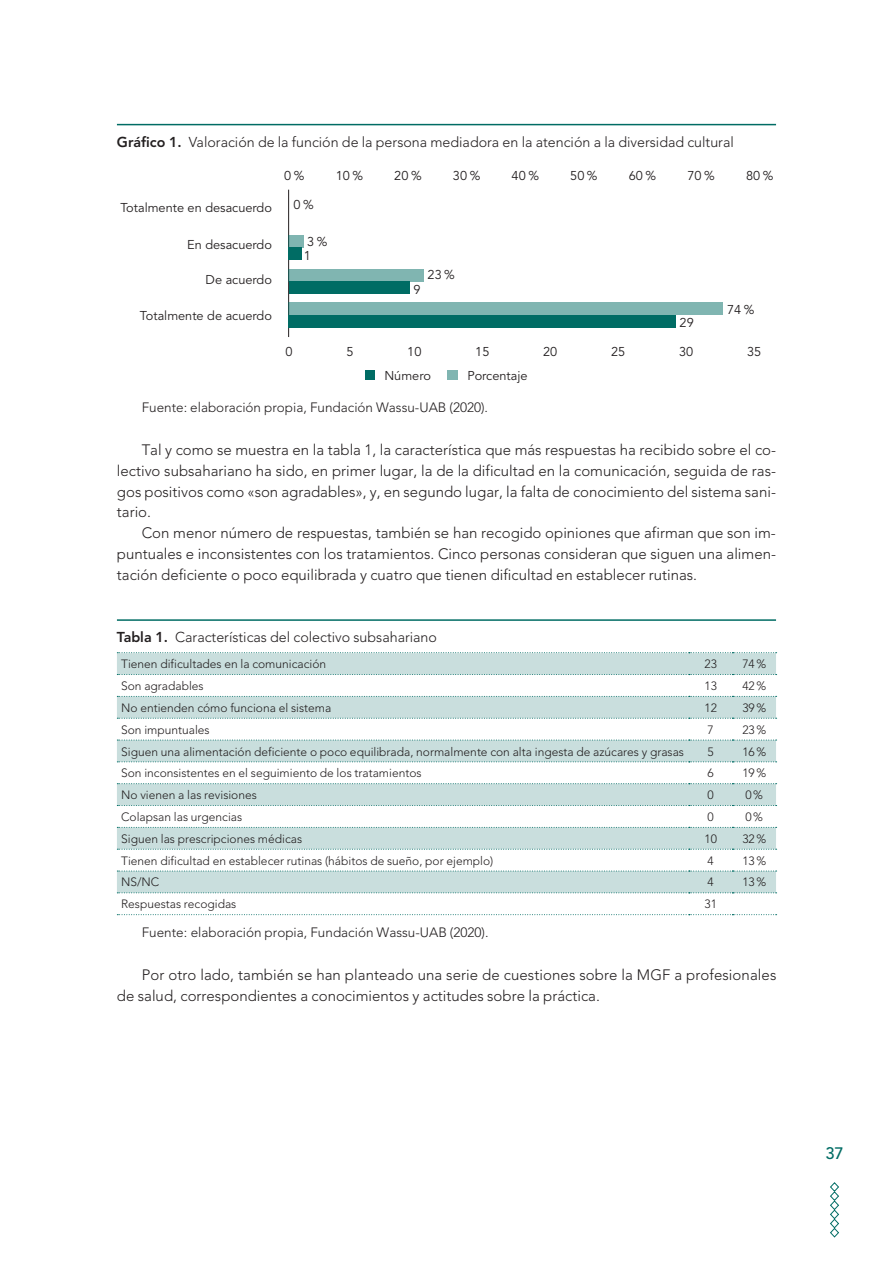
<style>
.page{position:relative;width:893px;height:1263px;background:#fff}
.page>*{position:absolute;margin:0;border:0;box-sizing:border-box;transform-origin:0 0}
.t1{font:500 16.5px "Avenir LT Std";color:#006c64}
.t2{font:300 15px/20.9px "Avenir LT Std";color:#231f20;text-align:justify}
.t3{font:300 14.25px "Avenir LT Std";color:#231f20}
.t4{font:300 13.5px "Avenir LT Std";color:#231f20}
.t5{font:12.75px "Avenir LT Std";color:#231f20}
.t6{font:300 12px "Avenir LT Std";color:#231f20}
.s1{font-weight:800}
</style>
<div class="page">
<svg style="left:830px;top:1182px;width:9px;height:56px"></svg>
<hr style="left:117px;top:124px;width:659px;height:1px;background:#006c64">
<hr style="left:117px;top:619px;width:659px;height:2px;background:#006c64">
<hr style="left:288px;top:190px;width:1px;height:147px;background:#231f20">
<div style="left:289px;top:248px;width:13px;height:12px;background:#006c64"></div>
<div style="left:289px;top:235px;width:15px;height:13px;background:#80b5b1"></div>
<div style="left:365px;top:370px;width:10px;height:10px;background:#006c64"></div>
<div style="left:447px;top:370px;width:10px;height:10px;background:#80b5b1"></div>
<div style="left:289px;top:282px;width:120px;height:12px;background:#006c64"></div>
<div style="left:289px;top:269px;width:135px;height:13px;background:#80b5b1"></div>
<div style="left:289px;top:315px;width:387px;height:13px;background:#006c64"></div>
<div style="left:289px;top:303px;width:434px;height:12px;background:#80b5b1"></div>
<svg style="left:117px;top:653px;width:659px;height:239px;fill:#c9dedd"></svg>
<svg style="left:117px;top:652px;width:660px;height:1px"></svg>
<svg style="left:117px;top:674px;width:660px;height:1px"></svg>
<svg style="left:117px;top:696px;width:660px;height:1px"></svg>
<svg style="left:117px;top:761px;width:660px;height:1px"></svg>
<svg style="left:117px;top:783px;width:660px;height:1px"></svg>
<svg style="left:117px;top:718px;width:660px;height:1px"></svg>
<svg style="left:117px;top:740px;width:660px;height:1px"></svg>
<svg style="left:117px;top:805px;width:660px;height:1px"></svg>
<svg style="left:117px;top:827px;width:660px;height:1px"></svg>
<svg style="left:117px;top:892px;width:660px;height:1px"></svg>
<svg style="left:117px;top:914px;width:660px;height:1px"></svg>
<svg style="left:117px;top:849px;width:660px;height:1px"></svg>
<svg style="left:117px;top:871px;width:660px;height:1px"></svg>
<p class="t3" style="left:117px;top:133px;width:618px"><span class="s1">Gráfico 1.</span> Valoración de la función de la persona mediadora en la atención a la diversidad cultural</p>
<p class="t5" style="left:284px;top:168px;width:22px">0 %</p>
<p class="t5" style="left:336px;top:168px;width:29px">10 %</p>
<p class="t5" style="left:394px;top:168px;width:29px">20 %</p>
<p class="t5" style="left:453px;top:168px;width:29px">30 %</p>
<p class="t5" style="left:512px;top:168px;width:29px">40 %</p>
<p class="t5" style="left:570px;top:168px;width:29px">50 %</p>
<p class="t5" style="left:629px;top:168px;width:29px">60 %</p>
<p class="t5" style="left:687px;top:168px;width:29px">70 %</p>
<p class="t5" style="left:746px;top:168px;width:29px">80 %</p>
<p class="t5" style="left:120px;top:200px;width:153px">Totalmente en desacuerdo</p>
<p class="t5" style="left:187px;top:237px;width:86px">En desacuerdo</p>
<p class="t5" style="left:293px;top:197px;width:22px">0 %</p>
<p class="t5" style="left:307px;top:234px;width:22px">3 %</p>
<p class="t5" style="left:304px;top:249px;width:9px">1</p>
<p class="t5" style="left:206px;top:272px;width:68px">De acuerdo</p>
<p class="t5" style="left:413px;top:282px;width:9px">9</p>
<p class="t5" style="left:428px;top:268px;width:29px">23 %</p>
<p class="t5" style="left:140px;top:308px;width:134px">Totalmente de acuerdo</p>
<p class="t5" style="left:680px;top:315px;width:16px">29</p>
<p class="t5" style="left:727px;top:302px;width:29px">74 %</p>
<p class="t5" style="left:286px;top:344px;width:9px">0</p>
<p class="t5" style="left:346px;top:344px;width:9px">5</p>
<p class="t5" style="left:407px;top:344px;width:16px">10</p>
<p class="t5" style="left:475px;top:344px;width:16px">15</p>
<p class="t5" style="left:543px;top:344px;width:16px">20</p>
<p class="t5" style="left:611px;top:344px;width:16px">25</p>
<p class="t5" style="left:679px;top:344px;width:16px">30</p>
<p class="t5" style="left:747px;top:344px;width:16px">35</p>
<p class="t5" style="left:384px;top:368px;width:48px">Número</p>
<p class="t5" style="left:467px;top:368px;width:62px">Porcentaje</p>
<p class="t4" style="left:142px;top:399px;width:348px">Fuente: elaboración propia, Fundación Wassu-UAB (2020).</p>
<p class="t2" style="left:117px;top:439px;width:661px;text-indent:25px">Tal y como se muestra en la tabla 1, la característica que más respuestas ha recibido sobre el co&shy;lectivo subsahariano ha sido, en primer lugar, la de la dificultad en la comunicación, seguida de ras&shy;gos positivos como «son agradables», y, en segundo lugar, la falta de conocimiento del sistema sani&shy;tario.</p>
<p class="t2" style="left:117px;top:523px;width:661px;text-indent:25px">Con menor número de respuestas, también se han recogido opiniones que afirman que son im&shy;puntuales e inconsistentes con los tratamientos. Cinco personas consideran que siguen una alimen&shy;tación deficiente o poco equilibrada y cuatro que tienen dificultad en establecer rutinas.</p>
<p class="t3" style="left:117px;top:629px;width:322px"><span class="s1">Tabla 1.</span> Características del colectivo subsahariano</p>
<p class="t6" style="left:121px;top:657px;width:207px">Tienen dificultades en la comunicación</p>
<p class="t6" style="left:704px;top:657px;width:14px">23</p>
<p class="t6" style="left:742px;top:657px;width:25px">74%</p>
<p class="t6" style="left:121px;top:679px;width:84px">Son agradables</p>
<p class="t6" style="left:704px;top:679px;width:14px">13</p>
<p class="t6" style="left:742px;top:679px;width:25px">42%</p>
<p class="t6" style="left:121px;top:701px;width:212px">No entienden cómo funciona el sistema</p>
<p class="t6" style="left:704px;top:701px;width:14px">12</p>
<p class="t6" style="left:742px;top:701px;width:25px">39%</p>
<p class="t6" style="left:121px;top:722px;width:90px">Son impuntuales</p>
<p class="t6" style="left:707px;top:722px;width:8px">7</p>
<p class="t6" style="left:742px;top:722px;width:25px">23%</p>
<p class="t6" style="left:121px;top:744px;width:564px">Siguen una alimentación deficiente o poco equilibrada, normalmente con alta ingesta de azúcares y grasas</p>
<p class="t6" style="left:707px;top:744px;width:8px">5</p>
<p class="t6" style="left:742px;top:744px;width:25px">16%</p>
<p class="t6" style="left:121px;top:766px;width:302px">Son inconsistentes en el seguimiento de los tratamientos</p>
<p class="t6" style="left:707px;top:766px;width:8px">6</p>
<p class="t6" style="left:742px;top:766px;width:25px">19%</p>
<p class="t6" style="left:121px;top:788px;width:137px">No vienen a las revisiones</p>
<p class="t6" style="left:707px;top:788px;width:8px">0</p>
<p class="t6" style="left:745px;top:788px;width:19px">0%</p>
<p class="t6" style="left:121px;top:810px;width:123px">Colapsan las urgencias</p>
<p class="t6" style="left:707px;top:810px;width:8px">0</p>
<p class="t6" style="left:745px;top:810px;width:19px">0%</p>
<p class="t6" style="left:121px;top:832px;width:182px">Siguen las prescripciones médicas</p>
<p class="t6" style="left:704px;top:832px;width:14px">10</p>
<p class="t6" style="left:742px;top:832px;width:25px">32%</p>
<p class="t6" style="left:121px;top:853px;width:374px">Tienen dificultad en establecer rutinas (hábitos de sueño, por ejemplo)</p>
<p class="t6" style="left:707px;top:853px;width:8px">4</p>
<p class="t6" style="left:742px;top:853px;width:25px">13%</p>
<p class="t6" style="left:121px;top:875px;width:40px">NS/NC</p>
<p class="t6" style="left:707px;top:875px;width:8px">4</p>
<p class="t6" style="left:742px;top:875px;width:25px">13%</p>
<p class="t6" style="left:121px;top:897px;width:117px">Respuestas recogidas</p>
<p class="t6" style="left:704px;top:897px;width:14px">31</p>
<p class="t4" style="left:142px;top:924px;width:348px">Fuente: elaboración propia, Fundación Wassu-UAB (2020).</p>
<p class="t2" style="left:117px;top:965px;width:661px;text-indent:25px">Por otro lado, también se han planteado una serie de cuestiones sobre la MGF a profesionales de salud, correspondientes a conocimientos y actitudes sobre la práctica.</p>
<p class="t1" style="left:825px;top:1143px;width:20px">37</p>
</div>
